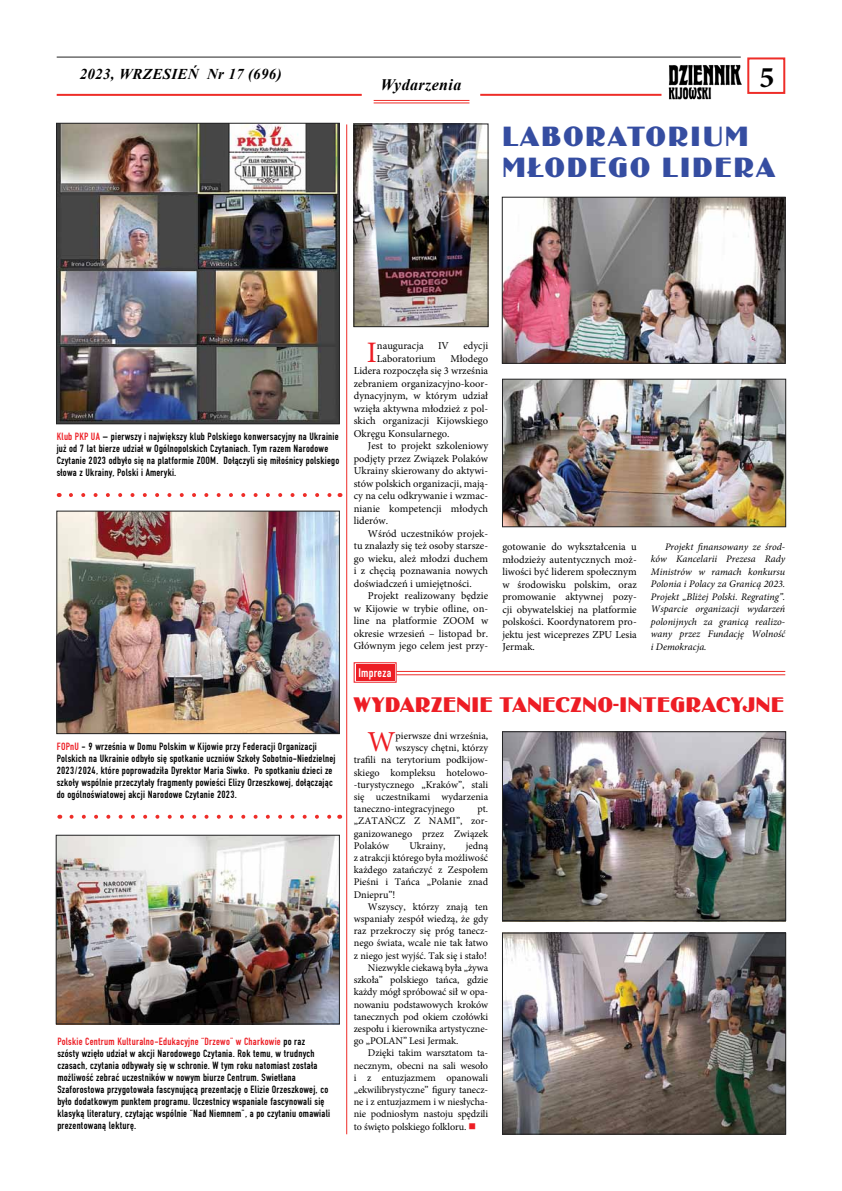
<style>
.page{position:relative;width:842px;height:1191px;background:#fff}
.page>*{position:absolute;margin:0;border:0;box-sizing:border-box;transform-origin:0 0}
.t1{font:700 30px "Minion Pro";color:#000}
.t2{font:29.7px "Minion Pro";color:#ed1d24}
.t3{font:29px/31px "Binner DCE";letter-spacing:.08em;color:#354da1}
.t4{font:29px "Minion Pro";color:#ed1d24}
.t5{font:22px "Binner DCE";letter-spacing:.03em;color:#ed1d24}
.t6{font:italic 700 16px "Times New Roman";letter-spacing:.025em;color:#000}
.t7{font:italic 700 15px "Times New Roman";letter-spacing:.02em;color:#000}
.t8{font:13px "Fette Eng DCE";letter-spacing:.02em;color:#fff}
.t9{font:11px/12px "Fette Eng DCE";letter-spacing:.02em;color:#000}
.t10{font:10.5px/12.5px "Minion Pro";color:#000;text-align:justify}
.t11{font:10.2px/12.2px "Minion Pro";color:#000;text-align:justify}
.t12{font:italic 10px/12.5px "Minion Pro";color:#000;text-align:justify}
.s1{color:#ed1d24}
</style>
<div class="page">
<img style="left:59px;top:511px;width:281px;height:222px">
<div style="left:747px;top:57px;width:38px;height:37px;border:2px solid #ee2d28"></div>
<hr style="left:57px;top:94px;width:305px;height:2px;background:#ee2d28">
<hr style="left:480px;top:94px;width:181px;height:2px;background:#ee2d28">
<hr style="left:374px;top:100px;width:95px;height:1px;background:#ee2d28">
<hr style="left:374px;top:103px;width:95px;height:1px;background:#ee2d28">
<img style="left:669px;top:64px;width:72px;height:35px">
<hr style="left:57px;top:57px;width:684px;height:1px;background:#222223">
<hr style="left:346px;top:124px;width:1px;height:1010px;background:#ee2d28">
<svg style="left:353px;top:662px;width:44px;height:21px"></svg>
<div style="left:357px;top:666px;width:36px;height:13px;border:1px solid #ed1d24"></div>
<hr style="left:396px;top:671px;width:389px;height:1px;background:#ee2d28">
<hr style="left:396px;top:674px;width:389px;height:1px;background:#ee2d28">
<img style="left:504px;top:197px;width:282px;height:166px">
<img style="left:504px;top:381px;width:280px;height:144px">
<img style="left:356px;top:126px;width:130px;height:199px">
<div style="left:354px;top:124px;width:134px;height:203px;border:1px solid #222223"></div>
<div style="left:502px;top:197px;width:283px;height:166px;border:1px solid #222223"></div>
<div style="left:502px;top:379px;width:284px;height:148px;border:1px solid #222223"></div>
<img style="left:502px;top:733px;width:284px;height:188px">
<img style="left:504px;top:935px;width:280px;height:197px">
<img style="left:58px;top:124px;width:282px;height:300px">
<svg style="left:71px;top:493px;width:261px;height:4px"></svg>
<img style="left:58px;top:837px;width:279px;height:185px">
<svg style="left:72px;top:814px;width:260px;height:4px"></svg>
<div style="left:56px;top:835px;width:283px;height:189px;border:1px solid #222223"></div>
<div style="left:56px;top:123px;width:283px;height:301px;border:1px solid #222223"></div>
<div style="left:502px;top:933px;width:284px;height:201px;border:1px solid #222223"></div>
<div style="left:502px;top:731px;width:284px;height:189px;border:1px solid #222223"></div>
<h3 class="t7" style="left:80px;top:64px;width:203px">2023, WRZESIEŃ Nr 17 (696)</h3>
<h3 class="t6" style="left:380px;top:73px;width:82px">Wydarzenia</h3>
<h1 class="t1" style="left:759px;top:56px;width:16px">5</h1>
<h3 class="t3" style="left:502px;top:121px;width:274px">LABORATORIUM<br>MŁODEGO LIDERA</h3>
<p class="t9" style="left:57px;top:430px;width:284px"><span class="s1">Klub PKP UA</span> – pierwszy i największy klub Polskiego konwersacyjny na Ukrainie już od 7 lat bierze udział w Ogólnopolskich Czytaniach. Tym razem Narodowe Czytanie 2023 odbyło się na platformie ZOOM. Dołączyli się miłośnicy polskiego słowa z Ukrainy, Polski i Ameryki.</p>
<p class="t9" style="left:57px;top:741px;width:280px"><span class="s1">FOPnU</span> - 9 września w Domu Polskim w Kijowie przy Federacji Organizacji Polskich na Ukrainie odbyło się spotkanie uczniów Szkoły Sobotnio-Niedzielnej 2023/2024, które poprowadziła Dyrektor Maria Siwko. Po spotkaniu dzieci ze szkoły wspólnie przeczytały fragmenty powieści Elizy Orzeszkowej, dołączając do ogólnoświatowej akcji Narodowe Czytanie 2023.</p>
<p class="t9" style="left:57px;top:1035px;width:274px"><span class="s1">Polskie Centrum Kulturalno-Edukacyjne “Drzewo” w Charkowie</span> po raz<br>szósty wzięło udział w akcji Narodowego Czytania. Rok temu, w trudnych czasach, czytania odbywały się w schronie. W tym roku natomiast została możliwość zebrać uczestników w nowym biurze Centrum. Swietłana Szaforostowa przygotowała fascynującą prezentację o Elizie Orzeszkowej, co było dodatkowym punktem programu. Uczestnicy wspaniale fascynowali się klasyką literatury, czytając wspólnie “Nad Niemnem”, a po czytaniu omawiali prezentowaną lekturę.</p>
<h2 class="t2" style="left:367px;top:332px;width:12px">I</h2>
<p class="t10" style="left:377px;top:340px;width:48px">nauguracja</p>
<p class="t10" style="left:438px;top:340px;width:12px">IV</p>
<p class="t10" style="left:463px;top:340px;width:26px">edycji</p>
<p class="t10" style="left:354px;top:352px;width:136px;text-indent:97px">Młodego Lidera rozpoczęła się 3 września zebraniem organizacyjno-koor&shy;dynacyjnym, w którym udział wzięła aktywna młodzież z pol&shy;skich organizacji Kijowskiego Okręgu Konsularnego.</p>
<p class="t10" style="left:354px;top:440px;width:136px;text-indent:14px">Jest to projekt szkoleniowy podjęty przez Związek Polaków Ukrainy skierowany do aktywi&shy;stów polskich organizacji, mają&shy;cy na celu odkrywanie i wzmac&shy;nianie kompetencji młodych liderów.</p>
<p class="t10" style="left:354px;top:527px;width:136px;text-indent:14px">Wśród uczestników projek&shy;tu znalazły się też osoby starsze&shy;go wieku, ależ młodzi duchem i z chęcią poznawania nowych doświadczeń i umiejętności.</p>
<p class="t10" style="left:354px;top:590px;width:136px;text-indent:14px">Projekt realizowany będzie w Kijowie w trybie ofline, on&shy;line na platformie ZOOM w okresie wrzesień – listopad br.<br>Głównym jego celem jest przy-</p>
<p class="t10" style="left:377px;top:352px;width:60px">Laboratorium</p>
<p class="t10" style="left:502px;top:540px;width:136px">gotowanie do wykształcenia u młodzieży autentycznych moż&shy;liwości być liderem społecznym w środowisku polskim, oraz promowanie aktywnej pozy&shy;cji obywatelskiej na platformie polskości. Koordynatorem pro&shy;jektu jest wiceprezes ZPU Lesia Jermak.</p>
<p class="t12" style="left:651px;top:540px;width:136px;text-indent:14px">Projekt finansowany ze środ&shy;ków Kancelarii Prezesa Rady Ministrów w ramach konkursu Polonia i Polacy za Granicą 2023.<br>Projekt „Bliżej Polski. Regrating”.<br>Wsparcie organizacji wydarzeń polonijnych za granicą realizo&shy;wany przez Fundację Wolność i Demokracja.</p>
<p class="t8" style="left:358px;top:665px;width:35px">Impreza</p>
<h3 class="t5" style="left:354px;top:693px;width:431px">WYDARZENIE TANECZNO-INTEGRACYJNE</h3>
<h3 class="t4" style="left:367px;top:722px;width:30px">W</h3>
<p class="t11" style="left:396px;top:729px;width:94px">pierwsze dni września,</p>
<p class="t11" style="left:396px;top:742px;width:94px">wszyscy chętni, którzy</p>
<p class="t11" style="left:354px;top:754px;width:136px">trafili na terytorium podkijow-</p>
<p class="t11" style="left:354px;top:766px;width:136px">skiego kompleksu hotelowo-</p>
<p class="t11" style="left:354px;top:778px;width:136px">-turystycznego „Kraków”, stali</p>
<p class="t11" style="left:354px;top:790px;width:136px">się uczestnikami wydarzenia</p>
<p class="t11" style="left:354px;top:803px;width:102px">taneczno-integracyjnego</p>
<p class="t11" style="left:354px;top:803px;width:136px;text-indent:124px">pt. „ZATAŃCZ Z NAMI”, zor&shy;ganizowanego przez Związek Polaków</p>
<p class="t11" style="left:354px;top:839px;width:136px;text-indent:112px">jedną z atrakcji którego była możliwość każdego zatańczyć z Zespołem Pieśni i Tańca „Polanie znad Dniepru”!</p>
<p class="t11" style="left:368px;top:900px;width:122px">Wszyscy, którzy znają ten</p>
<p class="t11" style="left:354px;top:912px;width:136px">wspaniały zespół wiedzą, że gdy</p>
<p class="t11" style="left:354px;top:925px;width:136px">raz przekroczy się próg tanecz-</p>
<p class="t11" style="left:354px;top:937px;width:136px">nego świata, wcale nie tak łatwo</p>
<p class="t11" style="left:354px;top:949px;width:135px">z niego jest wyjść. Tak się i stało!</p>
<p class="t11" style="left:368px;top:961px;width:122px">Niezwykle ciekawą była „żywa</p>
<p class="t11" style="left:354px;top:973px;width:136px">szkoła” polskiego tańca, gdzie</p>
<p class="t11" style="left:354px;top:986px;width:136px">każdy mógł spróbować sił w opa-</p>
<p class="t11" style="left:354px;top:998px;width:136px">nowaniu podstawowych kroków</p>
<p class="t11" style="left:354px;top:1010px;width:136px">tanecznych pod okiem czołówki</p>
<p class="t11" style="left:354px;top:1022px;width:136px">zespołu i kierownika artystyczne-</p>
<p class="t11" style="left:354px;top:1034px;width:106px">go „POLAN” Lesi Jermak.</p>
<p class="t11" style="left:368px;top:1047px;width:122px">Dzięki takim warsztatom ta-</p>
<p class="t11" style="left:354px;top:1059px;width:136px">necznym, obecni na sali wesoło</p>
<p class="t11" style="left:354px;top:1071px;width:136px">i z entuzjazmem opanowali</p>
<p class="t11" style="left:354px;top:1083px;width:136px">„ekwilibrystyczne” figury tanecz-</p>
<p class="t11" style="left:354px;top:1095px;width:136px">ne i z entuzjazmem i w niesłycha-</p>
<p class="t11" style="left:354px;top:1108px;width:136px">nie podniosłym nastoju spędzili</p>
<p class="t11" style="left:354px;top:1120px;width:124px">to święto polskiego folkloru. <span class="s1">■</span></p>
<p class="t11" style="left:409px;top:839px;width:38px">Ukrainy,</p>
</div>
